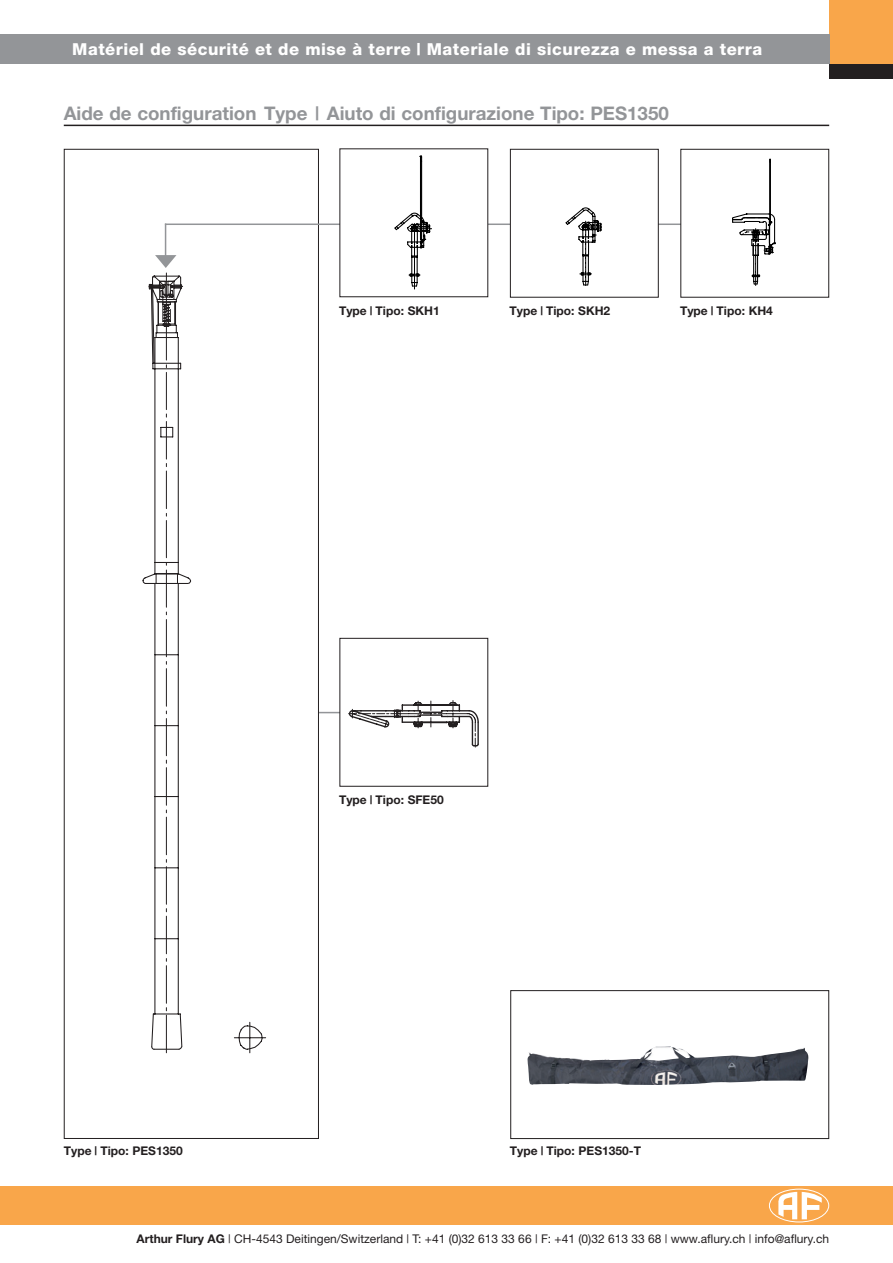
<style>
.page{position:relative;width:893px;height:1263px;background:#fff}
.page>*{position:absolute;margin:0;border:0;box-sizing:border-box;transform-origin:0 0}
.t1{font:700 18.75px "Helvetica Neue";color:#939598}
.t2{font:800 16.5px "Helvetica Neue";letter-spacing:.03em;color:#fff}
.t3{font:12px "Helvetica Neue";color:#231f20}
.t4{font:700 12px "Helvetica Neue";color:#231f20}
.s1{font-weight:700}
</style>
<div class="page">
<div style="left:829px;top:64px;width:64px;height:15px;background:#231f20"></div>
<div style="left:829px;top:0;width:64px;height:64px;background:#f9a64a"></div>
<div style="left:0;top:34px;width:829px;height:30px;background:#939598"></div>
<div style="left:0;top:1186px;width:893px;height:39px;background:#f9a64a"></div>
<div style="left:769px;top:1189px;width:60px;height:33px;border:1px solid #fff;border-radius:50%"></div>
<svg style="left:778px;top:1192px;width:44px;height:27px"></svg>
<hr style="left:316px;top:712px;width:169px;height:1px;background:#939598">
<div style="left:340px;top:638px;width:148px;height:148px;background:#fff"></div>
<svg style="left:348px;top:700px;width:131px;height:47px"></svg>
<div style="left:339px;top:638px;width:149px;height:149px;border:1px solid #231f20"></div>
<hr style="left:64px;top:125px;width:765px;height:1px;background:#231f20">
<img style="left:527px;top:1046px;width:282px;height:39px">
<div style="left:510px;top:990px;width:319px;height:149px;border:1px solid #231f20"></div>
<svg style="left:149px;top:255px;width:34px;height:798px"></svg>
<hr style="left:165px;top:224px;width:1px;height:34px;background:#939598">
<hr style="left:165px;top:224px;width:582px;height:1px;background:#939598">
<div style="left:510px;top:149px;width:148px;height:148px;background:#fff"></div>
<svg style="left:566px;top:207px;width:36px;height:79px"></svg>
<div style="left:510px;top:149px;width:149px;height:149px;border:1px solid #231f20"></div>
<div style="left:340px;top:149px;width:148px;height:148px;background:#fff"></div>
<svg style="left:394px;top:155px;width:38px;height:134px"></svg>
<div style="left:681px;top:149px;width:148px;height:148px;background:#fff"></div>
<svg style="left:732px;top:159px;width:43px;height:126px"></svg>
<div style="left:680px;top:149px;width:149px;height:149px;border:1px solid #231f20"></div>
<h2 class="t2" style="left:72px;top:40px;width:691px">Matériel de sécurité et de mise à terre | Materiale di sicurezza e messa a terra</h2>
<h1 class="t1" style="left:64px;top:102px;width:607px">Aide de configuration Type | Aiuto di configurazione Tipo: PES1350</h1>
<p class="t4" style="left:339px;top:303px;width:102px">Type | Tipo: SKH1</p>
<p class="t4" style="left:509px;top:303px;width:102px">Type | Tipo: SKH2</p>
<p class="t4" style="left:680px;top:303px;width:94px">Type | Tipo: KH4</p>
<p class="t4" style="left:339px;top:792px;width:106px">Type | Tipo: SFE50</p>
<p class="t4" style="left:64px;top:1143px;width:120px">Type | Tipo: PES1350</p>
<p class="t4" style="left:510px;top:1143px;width:133px">Type | Tipo: PES1350-T</p>
<p class="t3" style="left:137px;top:1231px;width:694px"><span class="s1">Arthur Flury AG</span> | CH-4543 Deitingen/Switzerland | T: +41 (0)32 613 33 66 | F: +41 (0)32 613 33 68 | www.aflury.ch | info@aflury.ch</p>
</div>
